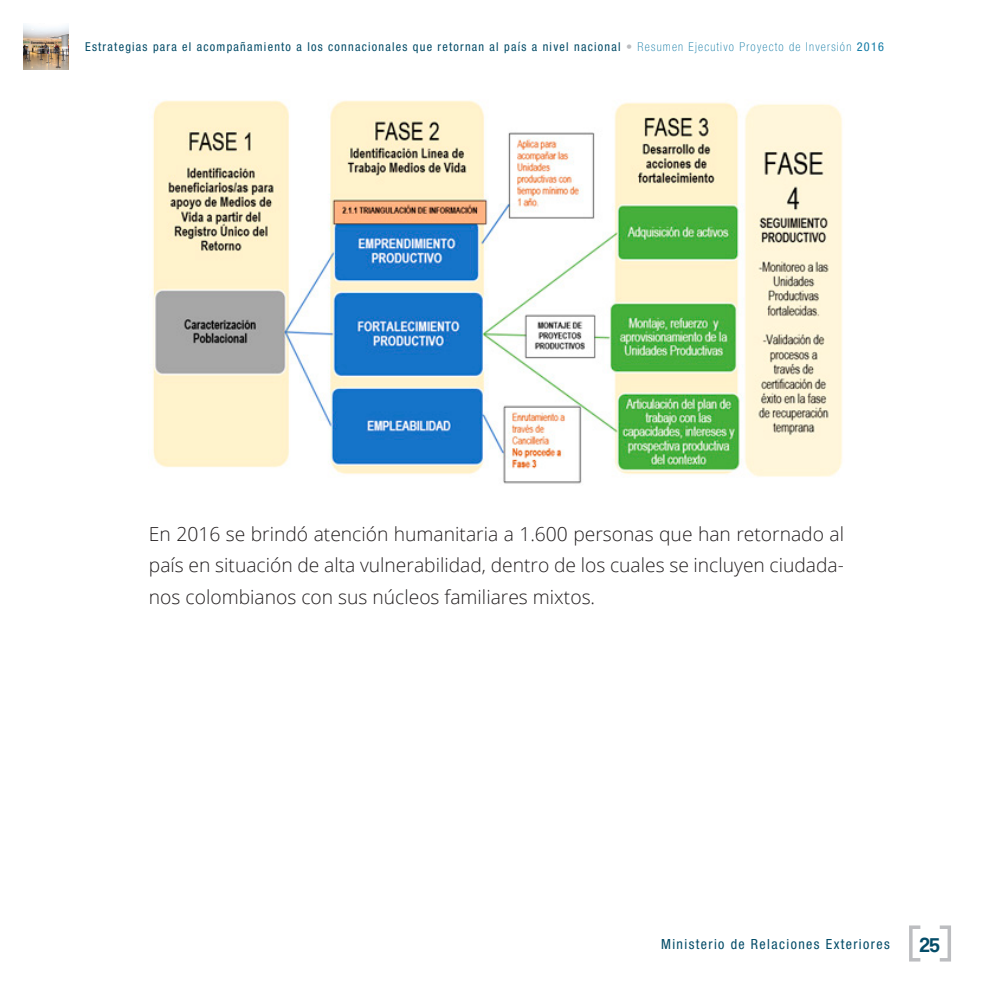
<style>
.page{position:relative;width:993px;height:993px;background:#fff}
.page>*{position:absolute;margin:0;border:0;box-sizing:border-box;transform-origin:0 0}
.t1{font:21px "Coolvetica Rg";color:#044c68}
.t2{font:300 19.25px/31.5px "Open Sans";color:#231f20;text-align:justify}
.t3{font:condensed 14px "Helvetica Neue LT Std";letter-spacing:.1em;color:#044c68}
.t4{font:condensed 12.25px "Helvetica Neue LT Std";letter-spacing:.1em;color:#044c68}
.s1{color:#bcbdc0}
.s2{font-weight:100;color:#117aa5}
.s3{color:#117aa5}
</style>
<div class="page">
<div style="left:937px;top:925px;width:13px;height:36px;border:4px solid #bcbdc0"></div>
<div style="left:908px;top:925px;width:13px;height:36px;border:4px solid #bcbdc0"></div>
<img style="left:23px;top:24px;width:46px;height:46px">
<img style="left:153px;top:100px;width:689px;height:384px">
<p class="t4" style="left:85px;top:39px;width:800px">Estrategias para el acompañamiento a los connacionales que retornan al país a nivel nacional <span class="s1">•</span> <span class="s2">Resumen Ejecutivo Proyecto de Inversión</span> <span class="s3">2016</span></p>
<p class="t2" style="left:149px;top:517px;width:696px">En 2016 se brindó atención humanitaria a 1.600 personas que han retornado al país en situación de alta vulnerabilidad, dentro de los cuales se incluyen ciudada&shy;nos colombianos con sus núcleos familiares mixtos.</p>
<p class="t3" style="left:660px;top:935px;width:230px">Ministerio de Relaciones Exteriores</p>
<p class="t1" style="left:919px;top:931px;width:21px">25</p>
</div>
